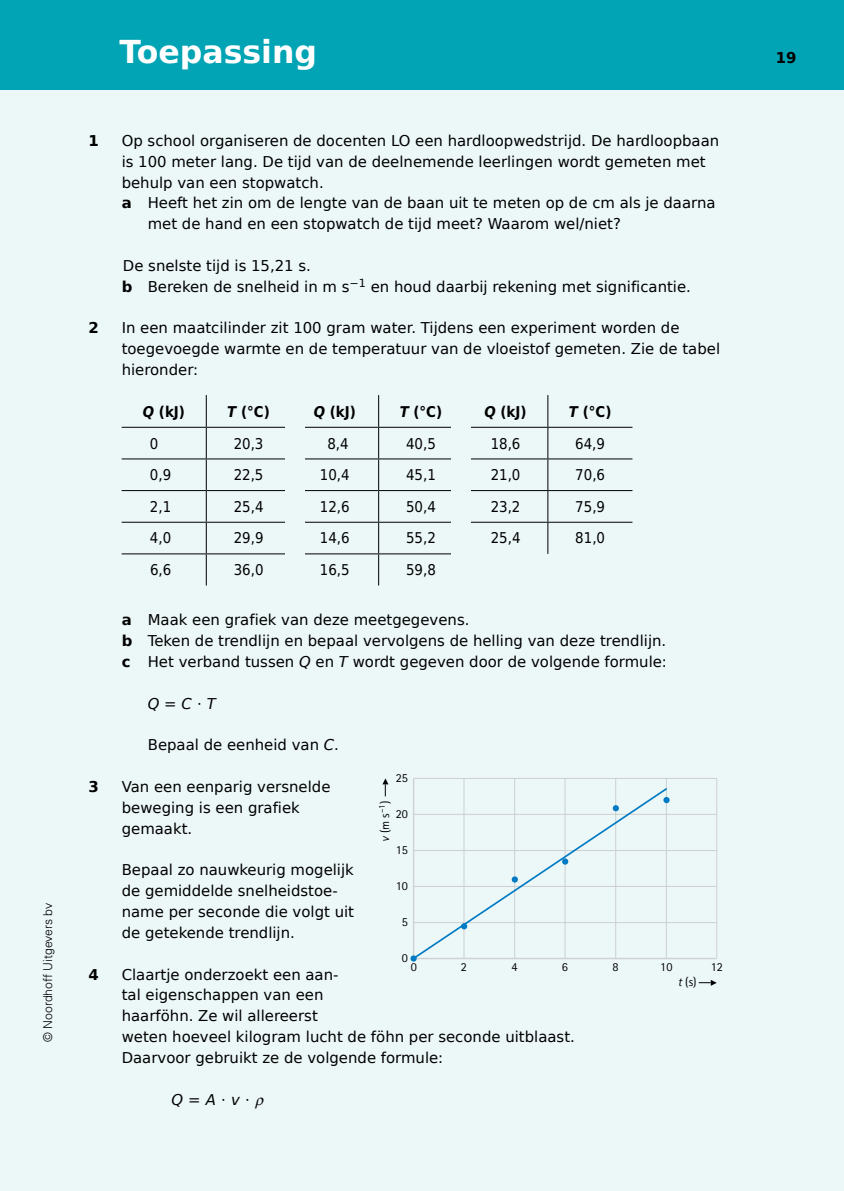
<style>
.page{position:relative;width:844px;height:1191px;background:#fff}
.page>*{position:absolute;margin:0;border:0;box-sizing:border-box;transform-origin:0 0}
.t1{font:700 31.5px "DejaVu Sans";color:#fff}
.t2{font:14.88px/20.8px "DejaVu Sans";color:#000}
.t3{font:14.88px "DejaVu Sans Condensed";color:#000}
.t4{font:700 14.88px "DejaVu Sans Condensed";color:#000}
.t5{font:italic 14.88px "DejaVu Sans";color:#000}
.t6{font:700 14.88px "DejaVu Sans";color:#000}
.t7{font:12.25px "Rotis Sans Serif Std";letter-spacing:-.005em;color:#000}
.t8{font:300 12.25px "Univers LT Std";color:#000}
.s1{font-weight:700}
.s2{font-style:italic}
.s3{font-style:normal}
</style>
<div class="page">
<div style="left:0;top:0;width:843px;height:1191px;background:#ecf7f8"></div>
<div style="left:0;top:0;width:843px;height:89px;background:#00a4b4"></div>
<hr style="left:206px;top:395px;width:1px;height:32px;background:#000">
<hr style="left:378px;top:395px;width:1px;height:32px;background:#000">
<hr style="left:547px;top:395px;width:1px;height:32px;background:#000">
<hr style="left:206px;top:428px;width:1px;height:30px;background:#000">
<hr style="left:378px;top:428px;width:1px;height:30px;background:#000">
<hr style="left:547px;top:428px;width:1px;height:30px;background:#000">
<hr style="left:122px;top:458px;width:84px;height:1px;background:#000">
<hr style="left:206px;top:458px;width:85px;height:1px;background:#000">
<hr style="left:206px;top:459px;width:1px;height:31px;background:#000">
<hr style="left:291px;top:458px;width:87px;height:1px;background:#000">
<hr style="left:378px;top:458px;width:85px;height:1px;background:#000">
<hr style="left:378px;top:459px;width:1px;height:31px;background:#000">
<hr style="left:463px;top:458px;width:84px;height:1px;background:#000">
<hr style="left:547px;top:458px;width:85px;height:1px;background:#000">
<hr style="left:547px;top:459px;width:1px;height:31px;background:#000">
<hr style="left:122px;top:490px;width:84px;height:1px;background:#000">
<hr style="left:206px;top:490px;width:85px;height:1px;background:#000">
<hr style="left:206px;top:491px;width:1px;height:31px;background:#000">
<hr style="left:291px;top:490px;width:87px;height:1px;background:#000">
<hr style="left:378px;top:490px;width:85px;height:1px;background:#000">
<hr style="left:378px;top:491px;width:1px;height:31px;background:#000">
<hr style="left:463px;top:490px;width:84px;height:1px;background:#000">
<hr style="left:547px;top:490px;width:85px;height:1px;background:#000">
<hr style="left:547px;top:491px;width:1px;height:31px;background:#000">
<hr style="left:122px;top:522px;width:84px;height:1px;background:#000">
<hr style="left:206px;top:522px;width:85px;height:1px;background:#000">
<hr style="left:206px;top:523px;width:1px;height:30px;background:#000">
<hr style="left:291px;top:522px;width:87px;height:1px;background:#000">
<hr style="left:378px;top:522px;width:85px;height:1px;background:#000">
<hr style="left:378px;top:523px;width:1px;height:30px;background:#000">
<hr style="left:463px;top:522px;width:84px;height:1px;background:#000">
<hr style="left:547px;top:522px;width:85px;height:1px;background:#000">
<hr style="left:547px;top:523px;width:1px;height:31px;background:#000">
<hr style="left:122px;top:553px;width:84px;height:1px;background:#000">
<hr style="left:206px;top:553px;width:85px;height:1px;background:#000">
<hr style="left:206px;top:554px;width:1px;height:31px;background:#000">
<hr style="left:291px;top:553px;width:87px;height:1px;background:#000">
<hr style="left:378px;top:553px;width:85px;height:1px;background:#000">
<hr style="left:378px;top:554px;width:1px;height:31px;background:#000">
<hr style="left:122px;top:427px;width:84px;height:1px;background:#000">
<hr style="left:206px;top:427px;width:85px;height:1px;background:#000">
<hr style="left:291px;top:427px;width:87px;height:1px;background:#000">
<hr style="left:378px;top:427px;width:85px;height:1px;background:#000">
<hr style="left:463px;top:427px;width:84px;height:1px;background:#000">
<hr style="left:547px;top:427px;width:85px;height:1px;background:#000">
<div style="left:285px;top:412px;width:20px;height:172px;background:#ecf7f8"></div>
<div style="left:451px;top:407px;width:20px;height:173px;background:#ecf7f8"></div>
<hr style="left:413px;top:922px;width:303px;height:1px;background:#cfd0d0">
<hr style="left:413px;top:886px;width:303px;height:1px;background:#cfd0d0">
<hr style="left:413px;top:850px;width:303px;height:1px;background:#cfd0d0">
<hr style="left:413px;top:814px;width:303px;height:1px;background:#cfd0d0">
<hr style="left:413px;top:778px;width:303px;height:1px;background:#cfd0d0">
<hr style="left:463px;top:778px;width:1px;height:180px;background:#cfd0d0">
<hr style="left:514px;top:778px;width:1px;height:180px;background:#cfd0d0">
<hr style="left:564px;top:778px;width:1px;height:180px;background:#cfd0d0">
<hr style="left:615px;top:778px;width:1px;height:180px;background:#cfd0d0">
<hr style="left:665px;top:778px;width:1px;height:180px;background:#cfd0d0">
<hr style="left:716px;top:778px;width:1px;height:180px;background:#cfd0d0">
<hr style="left:413px;top:778px;width:1px;height:180px;background:#cfd0d0">
<hr style="left:413px;top:957px;width:303px;height:2px;background:#cfd0d0">
<svg style="left:414px;top:786px;width:254px;height:174px"></svg>
<svg style="left:382px;top:778px;width:6px;height:18px"></svg>
<svg style="left:698px;top:980px;width:18px;height:5px"></svg>
<svg style="left:410px;top:955px;width:6px;height:6px"></svg>
<svg style="left:461px;top:923px;width:6px;height:6px"></svg>
<svg style="left:511px;top:876px;width:6px;height:6px"></svg>
<svg style="left:562px;top:858px;width:6px;height:6px"></svg>
<svg style="left:612px;top:805px;width:6px;height:6px"></svg>
<svg style="left:663px;top:797px;width:6px;height:6px"></svg>
<p class="t8" style="left:40px;top:1042px;width:141px;rotate:-90deg">© Noordhoff Uitgevers bv</p>
<h1 class="t1" style="left:119px;top:25px;width:199px">Toepassing</h1>
<p class="t6" style="left:88px;top:128px;width:12px">1</p>
<p class="t2" style="left:122px;top:129px;width:599px">Op school organiseren de docenten LO een hardloopwedstrijd. De hardloopbaan</p>
<p class="t2" style="left:122px;top:150px;width:585px">is 100 meter lang. De tijd van de deelnemende leerlingen wordt gemeten met</p>
<p class="t2" style="left:122px;top:171px;width:203px">behulp van een stopwatch.</p>
<p class="t2" style="left:122px;top:192px;width:595px"><span class="s1">a</span> Heeft het zin om de lengte van de baan uit te meten op de cm als je daarna</p>
<p class="t2" style="left:148px;top:213px;width:474px">met de hand en een stopwatch de tijd meet? Waarom wel/niet?</p>
<p class="t2" style="left:122px;top:254px;width:570px">De snelste tijd is 15,21 s.<br><span class="s1">b</span> Bereken de snelheid in m s<sup>−1</sup> en houd daarbij rekening met significantie.</p>
<p class="t6" style="left:88px;top:316px;width:12px">2</p>
<p class="t2" style="left:122px;top:317px;width:599px">In een maatcilinder zit 100 gram water. Tijdens een experiment worden de toegevoegde warmte en de temperatuur van de vloeistof gemeten. Zie de tabel hieronder:</p>
<p class="t4" style="left:143px;top:399px;width:44px"><span class="s2">Q</span> (kJ)</p>
<p class="t4" style="left:227px;top:399px;width:44px"><span class="s2">T</span> (°C)</p>
<p class="t4" style="left:313px;top:399px;width:44px"><span class="s2">Q</span> (kJ)</p>
<p class="t4" style="left:399px;top:399px;width:44px"><span class="s2">T</span> (°C)</p>
<p class="t4" style="left:484px;top:399px;width:44px"><span class="s2">Q</span> (kJ)</p>
<p class="t4" style="left:568px;top:399px;width:44px"><span class="s2">T</span> (°C)</p>
<p class="t3" style="left:150px;top:431px;width:10px">0</p>
<p class="t3" style="left:233px;top:431px;width:31px">20,3</p>
<p class="t3" style="left:327px;top:431px;width:23px">8,4</p>
<p class="t3" style="left:406px;top:431px;width:31px">40,5</p>
<p class="t3" style="left:490px;top:431px;width:31px">18,6</p>
<p class="t3" style="left:575px;top:431px;width:31px">64,9</p>
<p class="t3" style="left:150px;top:463px;width:23px">0,9</p>
<p class="t3" style="left:234px;top:463px;width:31px">22,5</p>
<p class="t3" style="left:320px;top:463px;width:31px">10,4</p>
<p class="t3" style="left:406px;top:463px;width:31px">45,1</p>
<p class="t3" style="left:490px;top:463px;width:31px">21,0</p>
<p class="t3" style="left:575px;top:463px;width:31px">70,6</p>
<p class="t3" style="left:150px;top:494px;width:23px">2,1</p>
<p class="t3" style="left:234px;top:494px;width:31px">25,4</p>
<p class="t3" style="left:320px;top:494px;width:31px">12,6</p>
<p class="t3" style="left:406px;top:494px;width:31px">50,4</p>
<p class="t3" style="left:490px;top:494px;width:31px">23,2</p>
<p class="t3" style="left:575px;top:494px;width:31px">75,9</p>
<p class="t3" style="left:150px;top:526px;width:23px">4,0</p>
<p class="t3" style="left:234px;top:526px;width:31px">29,9</p>
<p class="t3" style="left:320px;top:526px;width:31px">14,6</p>
<p class="t3" style="left:406px;top:526px;width:31px">55,2</p>
<p class="t3" style="left:490px;top:526px;width:31px">25,4</p>
<p class="t3" style="left:575px;top:526px;width:31px">81,0</p>
<p class="t3" style="left:150px;top:558px;width:23px">6,6</p>
<p class="t3" style="left:234px;top:558px;width:31px">36,0</p>
<p class="t3" style="left:320px;top:558px;width:31px">16,5</p>
<p class="t3" style="left:406px;top:558px;width:31px">59,8</p>
<p class="t2" style="left:122px;top:609px;width:546px"><span class="s1">a</span> Maak een grafiek van deze meetgegevens.<br><span class="s1">b</span> Teken de trendlijn en bepaal vervolgens de helling van deze trendlijn. <span class="s1">c</span> Het verband tussen <span class="s2">Q</span> en <span class="s2">T</span> wordt gegeven door de volgende formule:</p>
<p class="t5" style="left:148px;top:693px;width:70px">Q <span class="s3">=</span> C<span class="s3">·</span>T</p>
<p class="t2" style="left:148px;top:734px;width:193px">Bepaal de eenheid van <span class="s2">C</span>.</p>
<p class="t6" style="left:89px;top:774px;width:12px">3</p>
<p class="t2" style="left:122px;top:775px;width:210px">Van een eenparig versnelde beweging is een grafiek gemaakt.</p>
<p class="t2" style="left:122px;top:859px;width:234px">Bepaal zo nauwkeurig mogelijk de gemiddelde snelheidstoe&shy;name per seconde die volgt uit de getekende trendlijn.</p>
<p class="t6" style="left:89px;top:962px;width:12px">4</p>
<p class="t2" style="left:122px;top:963px;width:454px">Claartje onderzoekt een aan-<br>tal eigenschappen van een<br>haarföhn. Ze wil allereerst<br>weten hoeveel kilogram lucht de föhn per seconde uitblaast.<br>Daarvoor gebruikt ze de volgende formule:</p>
<p class="t5" style="left:171px;top:1088px;width:80px">Q<span class="s3">=</span>A<span class="s3">·</span>v<span class="s3">·</span></p>
<p class="t7" style="left:395px;top:770px;width:14px">25</p>
<p class="t7" style="left:377px;top:841px;width:42px;rotate:-90deg"><span class="s2">v</span> (m s<sup>–1</sup>)</p>
<p class="t7" style="left:395px;top:806px;width:14px">20</p>
<p class="t7" style="left:395px;top:842px;width:14px">15</p>
<p class="t7" style="left:395px;top:878px;width:14px">10</p>
<p class="t7" style="left:401px;top:915px;width:8px">5</p>
<p class="t7" style="left:401px;top:950px;width:8px">0</p>
<p class="t7" style="left:411px;top:960px;width:8px">0</p>
<p class="t7" style="left:461px;top:960px;width:8px">2</p>
<p class="t7" style="left:511px;top:960px;width:8px">4</p>
<p class="t7" style="left:562px;top:960px;width:8px">6</p>
<p class="t7" style="left:612px;top:960px;width:8px">8</p>
<p class="t7" style="left:660px;top:960px;width:14px">10</p>
<p class="t7" style="left:710px;top:960px;width:14px">12</p>
<p class="t7" style="left:677px;top:975px;width:20px"><span class="s2">t</span> (s)</p>
<p class="t6" style="left:775px;top:45px;width:22px">19</p>
</div>
